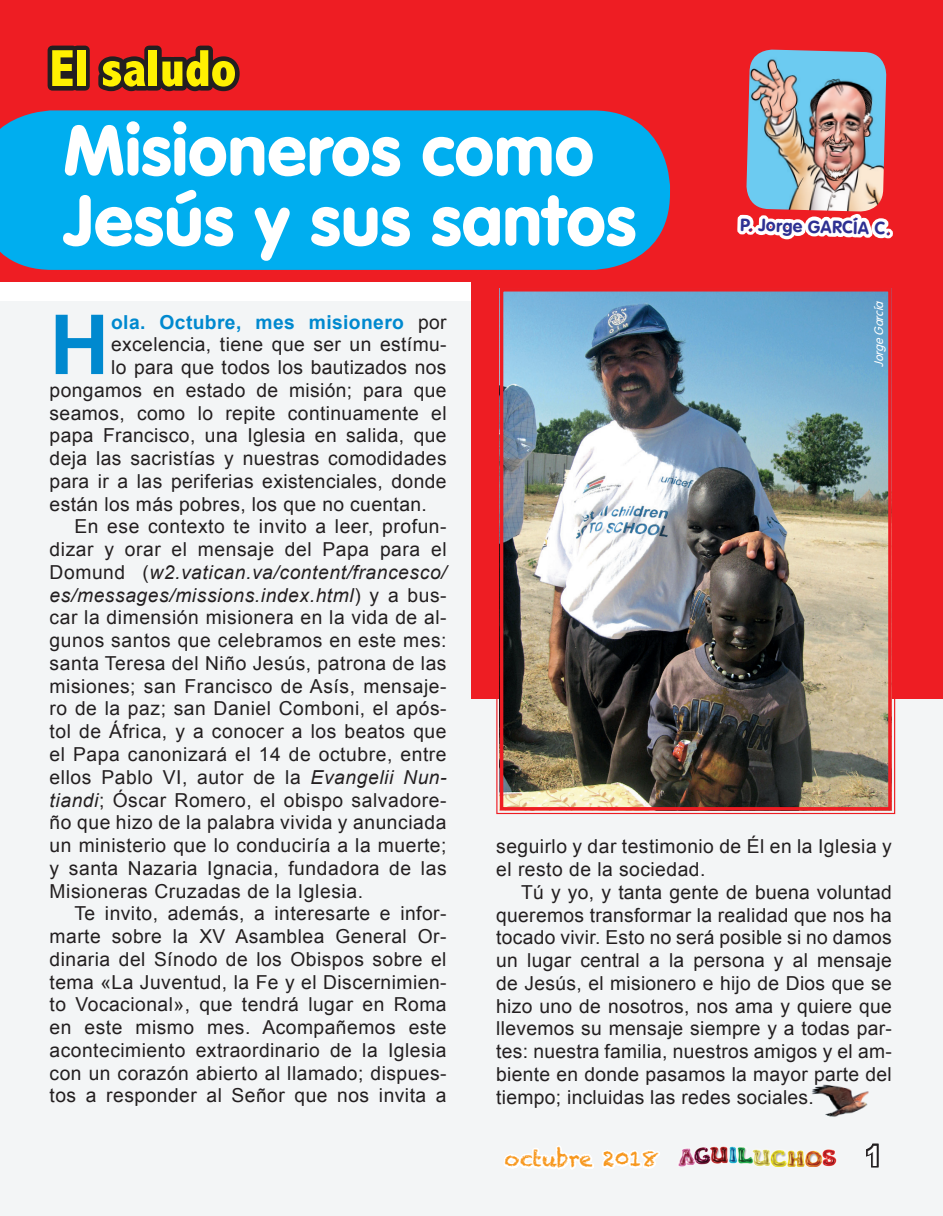
<style>
.page{position:relative;width:943px;height:1216px;background:#fff}
.page>*{position:absolute;margin:0;border:0;box-sizing:border-box;transform-origin:0 0}
.t1{font:700 82.77px "Arial";color:#0089cf}
.créditos_CAM{font:900 70px/70px "VAG Rounded";letter-spacing:.01em;color:#fff}
.Nombres_de_Secciones{font:800 condensed 52.5px "Abadi";color:#fff101}
.t2{font:700 28px "Arial";color:#fff}
.t3{font:21px "Chalkduster";color:#f7971d}
.t4{font:19.25px/22.8px "Arial";letter-spacing:.02em;color:#231f20;text-align:justify}
.t5{font:700 19.25px "Arial";letter-spacing:.02em;color:#0089cf}
.t6{font:700 17.5px "VAG Rounded";color:#2e3092}
.créditos_CAM-2{font:italic 300 12.25px "VAG Rounded";color:#fff}
.s1{font-weight:400;color:#231f20}
.s2{font-style:italic}
</style>
<div class="page">
<div style="left:0;top:0;width:943px;height:300px;background:#ee1d23"></div>
<div style="left:0;top:301px;width:943px;height:914px;background:#f3f5f6"></div>
<svg style="left:47px;top:45px;width:35px;height:46px"></svg>
<div style="left:72px;top:46px;width:18px;height:45px;border:9px solid #231f20"></div>
<svg style="left:98px;top:45px;width:142px;height:47px"></svg>
<svg style="left:737px;top:49px;width:154px;height:191px"></svg>
<div style="left:883px;top:228px;width:9px;height:10px;border:7px solid #fff;border-radius:50%"></div>
<img style="left:746px;top:50px;width:140px;height:162px">
<div style="left:0;top:110px;width:670px;height:160px;background:#00aeef"></div>
<img style="left:812px;top:1084px;width:57px;height:33px">
<svg style="left:866px;top:1143px;width:13px;height:25px"></svg>
<svg style="left:504px;top:1146px;width:156px;height:23px"></svg>
<img style="left:678px;top:1146px;width:159px;height:20px">
<div style="left:471px;top:272px;width:472px;height:426px;background:#ee1d23"></div>
<img style="left:495px;top:288px;width:400px;height:526px">
<div style="left:500px;top:288px;width:391px;height:522px;border:4px solid #ee1d23"></div>
<p class="Nombres_de_Secciones" style="left:50px;top:38px;width:188px">El saludo</p>
<p class="créditos_CAM" style="left:64px;top:114px;width:574px">Misioneros como<br>Jesús y sus santos</p>
<p class="t6" style="left:740px;top:214px;width:152px;rotate:2deg">P. Jorge GARCÍA C.</p>
<p class="t1" style="left:50px;top:290px;width:61px">H</p>
<p class="t5" style="left:111px;top:309px;width:337px">ola. Octubre, mes misionero <span class="s1">por</span></p>
<p class="t4" style="left:111px;top:333px;width:337px">excelencia, tiene que ser un estímu-</p>
<p class="t4" style="left:111px;top:356px;width:337px">lo para que todos los bautizados nos</p>
<p class="t4" style="left:50px;top:379px;width:398px">pongamos en estado de misión; para que</p>
<p class="t4" style="left:50px;top:401px;width:398px">seamos, como lo repite continuamente el</p>
<p class="t4" style="left:50px;top:424px;width:398px">papa Francisco, una Iglesia en salida, que</p>
<p class="t4" style="left:50px;top:447px;width:398px">deja las sacristías y nuestras comodidades</p>
<p class="t4" style="left:50px;top:470px;width:398px">para ir a las periferias existenciales, donde</p>
<p class="t4" style="left:50px;top:492px;width:379px">están los más pobres, los que no cuentan.</p>
<p class="t4" style="left:50px;top:515px;width:398px;text-indent:25px">En ese contexto te invito a leer, profun&shy;dizar y orar el mensaje del Papa para el Domund (<span class="s2">w2.vatican.va/content/francesco/ es/messages/missions.index.html</span>) y a bus&shy;car la dimensión misionera en la vida de al&shy;gunos santos que celebramos en este mes: santa Teresa del Niño Jesús, patrona de las misiones; san Francisco de Asís, mensaje&shy;ro de la paz; san Daniel Comboni, el após&shy;tol de África, y a conocer a los beatos que el Papa canonizará el 14 de octubre, entre ellos Pablo VI, autor de la <span class="s2">Evangelii Nun&shy;tiandi</span>; Óscar Romero, el obispo salvadore&shy;ño que hizo de la palabra vivida y anunciada un ministerio que lo conduciría a la muerte; y santa Nazaria Ignacia, fundadora de las Misioneras Cruzadas de la Iglesia.</p>
<p class="t4" style="left:50px;top:902px;width:398px;text-indent:25px">Te invito, además, a interesarte e infor&shy;marte sobre la XV Asamblea General Or&shy;dinaria del Sínodo de los Obispos sobre el tema «La Juventud, la Fe y el Discernimien&shy;to Vocacional», que tendrá lugar en Roma en este mismo mes. Acompañemos este acontecimiento extraordinario de la Iglesia con un corazón abierto al llamado; dispues&shy;tos a responder al Señor que nos invita a</p>
<p class="créditos_CAM-2" style="left:871px;top:367px;width:70px;rotate:-90deg">Jorg eGarcía</p>
<p class="t4" style="left:496px;top:835px;width:397px">seguirlo y dar testimonio de Él en la Iglesia y el resto de la sociedad.</p>
<p class="t4" style="left:496px;top:880px;width:397px;text-indent:25px">Tú y yo, y tanta gente de buena voluntad queremos transformar la realidad que nos ha tocado vivir. Esto no será posible si no damos un lugar central a la persona y al mensaje de Jesús, el misionero e hijo de Dios que se hizo uno de nosotros, nos ama y quiere que llevemos su mensaje siempre y a todas par&shy;tes: nuestra familia, nuestros amigos y el am&shy;biente en donde pasamos la mayor parte del tiempo; incluidas las redes sociales.</p>
<p class="t3" style="left:504px;top:1146px;width:155px">octubre 2018</p>
<p class="t2" style="left:865px;top:1136px;width:17px">1</p>
</div>
